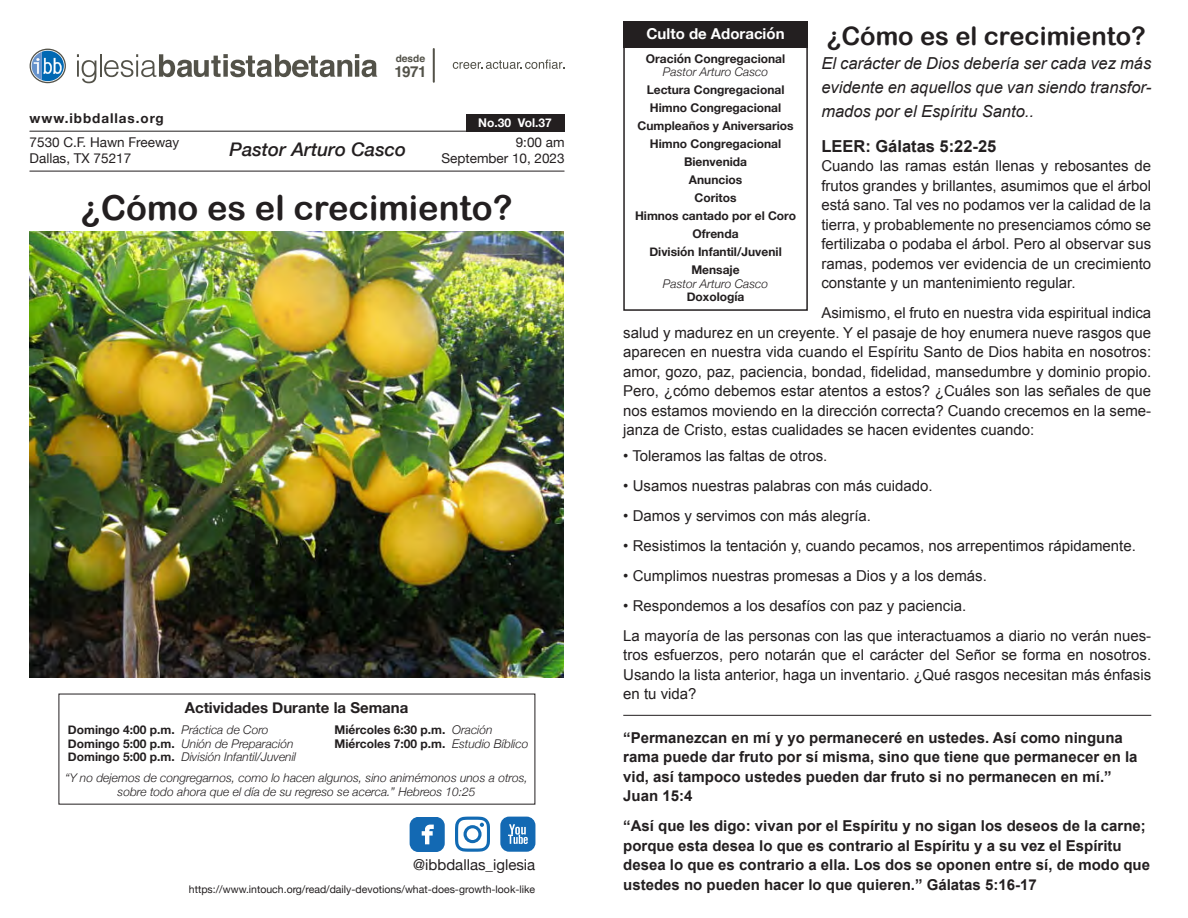
<style>
.page{position:relative;width:1188px;height:918px;background:#fff}
.page>*{position:absolute;margin:0;border:0;box-sizing:border-box;transform-origin:0 0}
.t1{font:34.5px "Arial Rounded MT Bold";color:#231f20}
.t2{font:25.5px "Arial Rounded MT Bold";color:#231f20}
.t3{font:italic 500 18.75px "Helvetica Neue";color:#231f20}
.t4{font:italic 16.5px/24px "Arial";color:#231f20;text-align:justify}
.t5{font:700 16.5px "Arial";color:#231f20}
.t6{font:700 15.15px "Helvetica";color:#535249}
.t7{font:15px/19.5px "Arial";color:#231f20;text-align:justify}
.t8{font:700 15px/19.5px "Arial";color:#231f20}
.t9{font:700 15px "Helvetica Neue";color:#231f20}
.t10{font:15px "Helvetica Neue";color:#231f20}
.t11{font:700 15px "Helvetica Neue";color:#fff}
.t12{font:13.5px "Helvetica Neue";color:#231f20}
.t13{font:700 13.5px "Helvetica Neue";letter-spacing:.07em;color:#231f20}
.t14{font:700 12px "Helvetica Neue";color:#231f20}
.t15{font:italic 300 12px "Helvetica Neue";color:#231f20}
.t16{font:700 12px "Helvetica Neue";color:#fff}
.t17{font:10.5px "Helvetica Neue";color:#231f20}
.t18{font:700 10.05px "Helvetica";color:#535249}
.s1{font-weight:300;font-style:italic}
.s2{font-weight:700;font-style:normal}
</style>
<div class="page">
<svg style="left:77px;top:54px;width:19px;height:29px"></svg>
<hr style="left:100px;top:54px;width:2px;height:23px;background:#535249">
<svg style="left:104px;top:54px;width:273px;height:23px"></svg>
<hr style="left:433px;top:49px;width:2px;height:33px;background:#535249">
<svg style="left:453px;top:60px;width:111px;height:9px"></svg>
<svg style="left:30px;top:49px;width:36px;height:34px"></svg>
<svg style="left:31px;top:50px;width:34px;height:32px"></svg>
<svg style="left:32px;top:51px;width:32px;height:30px"></svg>
<hr style="left:30px;top:131px;width:534px;height:1px;background:#231f20">
<hr style="left:30px;top:171px;width:534px;height:1px;background:#231f20">
<div style="left:466px;top:114px;width:99px;height:18px;background:#231f20"></div>
<div style="left:623px;top:39px;width:185px;height:272px;border:2px solid #231f20"></div>
<svg style="left:501px;top:817px;width:34px;height:35px"></svg>
<svg style="left:455px;top:817px;width:35px;height:35px"></svg>
<svg style="left:410px;top:817px;width:35px;height:35px"></svg>
<img style="left:30px;top:231px;width:534px;height:446px">
<hr style="left:623px;top:715px;width:528px;height:1px;background:#231f20">
<div style="left:623px;top:22px;width:185px;height:26px;background:#231f20"></div>
<p class="t18" style="left:396px;top:50px;width:31px">desde</p>
<p class="t6" style="left:395px;top:59px;width:34px">1971</p>
<p class="t13" style="left:30px;top:108px;width:136px">www.ibbdallas.org</p>
<p class="t16" style="left:478px;top:113px;width:75px">No.30 Vol.37</p>
<p class="t12" style="left:30px;top:133px;width:151px">7530 C.F. Hawn Freeway</p>
<p class="t12" style="left:30px;top:149px;width:103px">Dallas, TX 75217</p>
<p class="t3" style="left:230px;top:133px;width:178px">Pastor Arturo Casco</p>
<p class="t12" style="left:516px;top:133px;width:50px">9:00 am</p>
<p class="t12" style="left:442px;top:149px;width:125px">September 10, 2023</p>
<p class="t1" style="left:81px;top:187px;width:433px">¿Cómo es el crecimiento?</p>
<p class="t9" style="left:185px;top:696px;width:225px">Actividades Durante la Semana</p>
<p class="t14" style="left:68px;top:721px;width:202px">Domingo 4:00 p.m. <span class="s1">Práctica de Coro</span></p>
<p class="t14" style="left:335px;top:721px;width:160px">Miércoles 6:30 p.m. <span class="s1">Oración</span></p>
<p class="t15" style="left:68px;top:734px;width:227px"><span class="s2">Domingo 5:00 p.m.</span> Unión de Preparación</p>
<p class="t14" style="left:335px;top:734px;width:195px">Miércoles 7:00 p.m. <span class="s1">Estudio Bíblico</span></p>
<p class="t15" style="left:68px;top:748px;width:230px"><span class="s2">Domingo 5:00 p.m.</span> División Infantil/Juvenil</p>
<p class="t15" style="left:65px;top:769px;width:464px">“Y no dejemos de congregarnos, como lo hacen algunos, sino animémonos unos a otros,</p>
<p class="t15" style="left:118px;top:782px;width:359px">sobre todo ahora que el día de su regreso se acerca.” Hebreos 10:25</p>
<p class="t10" style="left:413px;top:854px;width:123px">@ibbdallas_iglesia</p>
<p class="t17" style="left:189px;top:882px;width:348px">https://www.intouch.org/read/daily-devotions/what-does-growth-look-like</p>
<p class="t2" style="left:827px;top:21px;width:320px">¿Cómo es el crecimiento?</p>
<p class="t4" style="left:821px;top:52px;width:331px">El carácter de Dios debería ser cada vez más evidente en aquellos que van siendo transfor&shy;mados por el Espíritu Santo..</p>
<p class="t5" style="left:821px;top:135px;width:177px">LEER: Gálatas 5:22-25</p>
<p class="t7" style="left:821px;top:156px;width:331px">Cuando las ramas están llenas y rebosantes de frutos grandes y brillantes, asumimos que el árbol está sano. Tal ves no podamos ver la calidad de la tierra, y probablemente no presenciamos cómo se fertilizaba o podaba el árbol. Pero al observar sus ramas, podemos ver evidencia de un crecimiento constante y un mantenimiento regular.</p>
<p class="t7" style="left:623px;top:303px;width:530px;text-indent:198px">Asimismo, el fruto en nuestra vida espiritual indica salud y madurez en un creyente. Y el pasaje de hoy enumera nueve rasgos que aparecen en nuestra vida cuando el Espíritu Santo de Dios habita en nosotros: amor, gozo, paz, paciencia, bondad, fidelidad, mansedumbre y dominio propio.<br>Pero, ¿cómo debemos estar atentos a estos? ¿Cuáles son las señales de que nos estamos moviendo en la dirección correcta? Cuando crecemos en la seme&shy;janza de Cristo, estas cualidades se hacen evidentes cuando:</p>
<p class="t7" style="left:623px;top:446px;width:206px">• Toleramos las faltas de otros.</p>
<p class="t7" style="left:623px;top:476px;width:311px">• Usamos nuestras palabras con más cuidado.</p>
<p class="t7" style="left:623px;top:506px;width:249px">• Damos y servimos con más alegría.</p>
<p class="t7" style="left:623px;top:536px;width:514px">• Resistimos la tentación y, cuando pecamos, nos arrepentimos rápidamente.</p>
<p class="t7" style="left:623px;top:566px;width:365px">• Cumplimos nuestras promesas a Dios y a los demás.</p>
<p class="t7" style="left:623px;top:596px;width:344px">• Respondemos a los desafíos con paz y paciencia.</p>
<p class="t7" style="left:623px;top:626px;width:530px">La mayoría de las personas con las que interactuamos a diario no verán nues&shy;tros esfuerzos, pero notarán que el carácter del Señor se forma en nosotros.<br>Usando la lista anterior, haga un inventario. ¿Qué rasgos necesitan más énfasis en tu vida?</p>
<p class="t8" style="left:623px;top:728px;width:516px">“Permanezcan en mí y yo permaneceré en ustedes. Así como ninguna rama puede dar fruto por sí misma, sino que tiene que permanecer en la vid, así tampoco ustedes pueden dar fruto si no permanecen en mí.”</p>
<p class="t8" style="left:623px;top:787px;width:71px">Juan 15:4</p>
<p class="t8" style="left:623px;top:817px;width:528px">“Así que les digo: vivan por el Espíritu y no sigan los deseos de la carne; porque esta desea lo que es contrario al Espíritu y a su vez el Espíritu desea lo que es contrario a ella. Los dos se oponen entre sí, de modo que ustedes no pueden hacer lo que quieren.” Gálatas 5:16-17</p>
<p class="t11" style="left:647px;top:22px;width:140px">Culto de Adoración</p>
<p class="t14" style="left:646px;top:49px;width:141px">Oración Congregacional</p>
<p class="t15" style="left:663px;top:63px;width:107px">Pastor Arturo Casco</p>
<p class="t14" style="left:647px;top:81px;width:139px">Lectura Congregacional</p>
<p class="t14" style="left:650px;top:99px;width:133px">Himno Congregacional</p>
<p class="t14" style="left:638px;top:117px;width:157px">Cumpleaños y Aniversarios</p>
<p class="t14" style="left:650px;top:135px;width:133px">Himno Congregacional</p>
<p class="t14" style="left:684px;top:153px;width:65px">Bienvenida</p>
<p class="t14" style="left:689px;top:171px;width:55px">Anuncios</p>
<p class="t14" style="left:695px;top:189px;width:43px">Coritos</p>
<p class="t14" style="left:635px;top:207px;width:163px">Himnos cantado por el Coro</p>
<p class="t14" style="left:693px;top:225px;width:48px">Ofrenda</p>
<p class="t14" style="left:649px;top:243px;width:134px">División Infantil/Juvenil</p>
<p class="t14" style="left:691px;top:261px;width:50px">Mensaje</p>
<p class="t15" style="left:663px;top:274px;width:107px">Pastor Arturo Casco</p>
<p class="t14" style="left:687px;top:288px;width:59px">Doxología</p>
</div>
